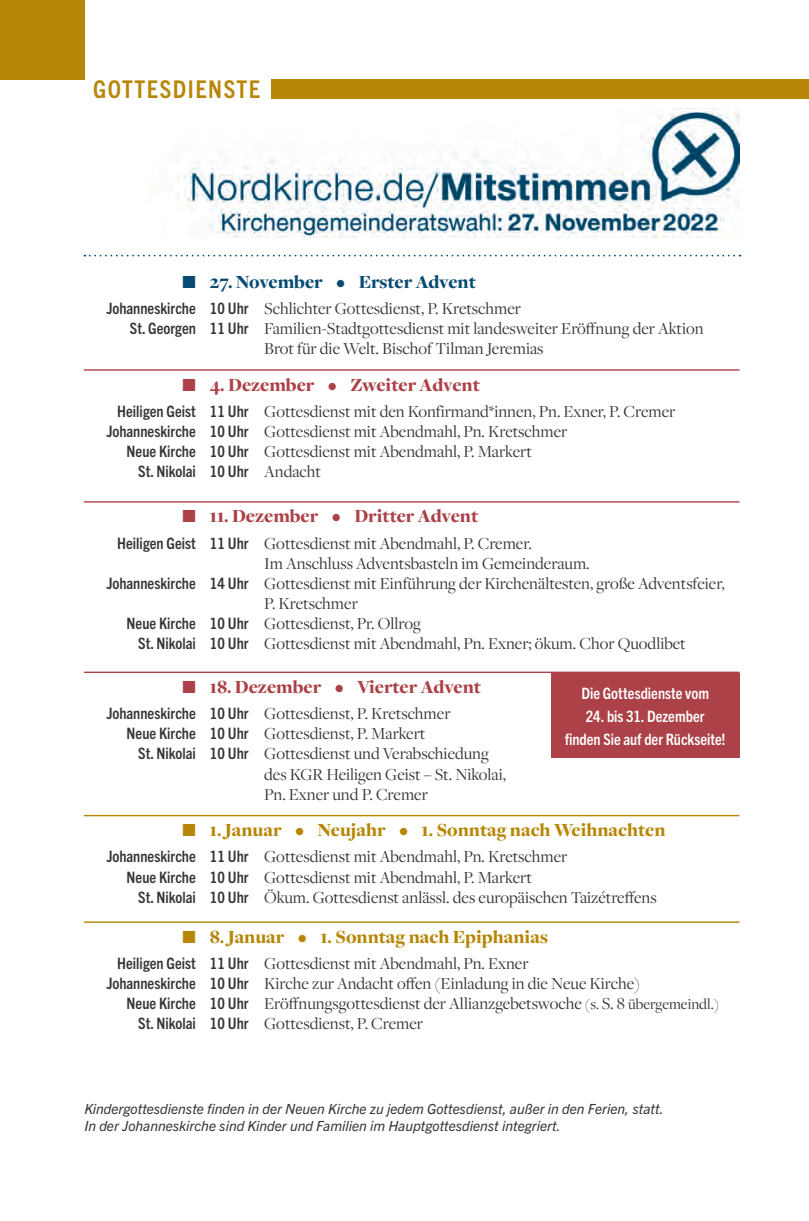
<style>
.page{position:relative;width:809px;height:1221px;background:#fff}
.page>*{position:absolute;margin:0;border:0;box-sizing:border-box;transform-origin:0 0}
.t1{font:700 condensed 24.5px "Trade Gothic Next LT Pro";letter-spacing:.06em;color:#b68606}
.t2{font:900 19.25px "Freight Disp Pro";color:#ac4148}
.t3{font:900 19.25px "Freight Disp Pro";color:#b68606}
.t4{font:900 19.25px "Freight Disp Pro";letter-spacing:-.005em;color:#074b72}
.t5{font:17.5px/20.1px "Freight Disp Pro";color:#363536}
.t6{font:700 condensed 15.75px/22.8px "Trade Gothic Next LT Pro";letter-spacing:-.005em;color:#fff;text-align:center}
.t7{font:700 condensed 15.75px "Trade Gothic Next LT Pro";color:#363536}
.t8{font:italic 14px/17.5px "Trade Gothic Next LT Pro";color:#363536}
.s1{font-family:"Trade Gothic Next LT Pro";font-weight:700;font-stretch:condensed;font-size:15.75px}
.s2{font-family:"Freight Disp Pro";font-weight:400;font-stretch:normal;font-size:17.5px}
.s3{font-size:15.75px}
</style>
<div class="page">
<hr style="left:84px;top:369px;width:655px;height:1px;background:#ac4148">
<hr style="left:84px;top:501px;width:655px;height:1px;background:#ac4148">
<hr style="left:84px;top:671px;width:655px;height:2px;background:#ac4148">
<hr style="left:84px;top:814px;width:655px;height:2px;background:#b68606">
<hr style="left:84px;top:921px;width:655px;height:1px;background:#b68606">
<div style="left:272px;top:79px;width:537px;height:19px;background:#b68606"></div>
<div style="left:0;top:0;width:84px;height:79px;background:#b68606"></div>
<div style="left:551px;top:673px;width:188px;height:85px;background:#ac4148"></div>
<img style="left:177px;top:108px;width:562px;height:129px">
<svg style="left:84px;top:255px;width:656px;height:1px"></svg>
<h1 class="t1" style="left:93px;top:73px;width:168px">Gottesdienste</h1>
<p class="t4" style="left:183px;top:268px;width:295px">■ 27. November • Erster Advent</p>
<p class="t5" style="left:106px;top:297px;width:416px"><span class="s1">Johanneskirche 10 Uhr</span> Schlichter Gottesdienst, P. Kretschmer</p>
<p class="t5" style="left:130px;top:318px;width:575px"><span class="s1">St. Georgen 11 Uhr</span> Familien-Stadtgottesdienst mit landesweiter Eröffnung der Aktion</p>
<p class="t5" style="left:264px;top:338px;width:281px">Brot für die Welt. Bischof Tilman Jeremias</p>
<p class="t2" style="left:183px;top:371px;width:299px">■ 4. Dezember • Zweiter Advent</p>
<p class="t5" style="left:106px;top:400px;width:570px;text-indent:11px"><span class="s1">Heiligen Geist 11 Uhr</span> Gottesdienst mit den Konfirmand*innen, Pn. Exner, P. Cremer<br><span class="s1">Johanneskirche 10 Uhr</span> Gottesdienst mit Abendmahl, Pn. Kretschmer</p>
<p class="t7" style="left:84px;top:440px;width:27px">N</p>
<p class="t5" style="left:135px;top:441px;width:398px"><span class="s1">eue Kirche 10 Uhr</span> Gottesdienst mit Abendmahl, P. Markert</p>
<p class="t7" style="left:84px;top:460px;width:32px">S</p>
<p class="t7" style="left:146px;top:460px;width:177px">t. Nikolai 10 Uhr <span class="s2">Andacht</span></p>
<p class="t2" style="left:183px;top:503px;width:297px">■ 11. Dezember • Dritter Advent</p>
<p class="t5" style="left:117px;top:532px;width:416px"><span class="s1">Heiligen Geist 11 Uhr</span> Gottesdienst mit Abendmahl, P. Cremer.</p>
<p class="t5" style="left:264px;top:552px;width:327px">Im Anschluss Adventsbasteln im Gemeinderaum.</p>
<p class="t5" style="left:106px;top:572px;width:619px"><span class="s1">Johanneskirche 14 Uhr</span> Gottesdienst mit Einführung der Kirchenältesten, große Adventsfeier,</p>
<p class="t5" style="left:264px;top:593px;width:95px">P. Kretschmer</p>
<p class="t7" style="left:84px;top:612px;width:27px">N</p>
<p class="t5" style="left:135px;top:613px;width:287px"><span class="s1">eue Kirche 10 Uhr</span> Gottesdienst, Pr. Ollrog</p>
<p class="t7" style="left:84px;top:633px;width:32px">S</p>
<p class="t5" style="left:146px;top:633px;width:541px"><span class="s1">t. Nikolai 10 Uhr</span> Gottesdienst mit Abendmahl, Pn. Exner; ökum. Chor Quodlibet</p>
<p class="t2" style="left:183px;top:674px;width:300px">■ 18. Dezember • Vierter Advent</p>
<p class="t5" style="left:106px;top:703px;width:345px"><span class="s1">Johanneskirche 10 Uhr</span> Gottesdienst, P. Kretschmer</p>
<p class="t7" style="left:84px;top:722px;width:27px">N</p>
<p class="t5" style="left:135px;top:723px;width:291px"><span class="s1">eue Kirche 10 Uhr</span> Gottesdienst, P. Markert</p>
<p class="t7" style="left:84px;top:743px;width:32px">S</p>
<p class="t5" style="left:264px;top:743px;width:243px;text-indent:-118px"><span class="s1">t. Nikolai 10 Uhr</span> Gottesdienst und Verabschiedung des KGR Heiligen Geist – St. Nikolai,<br>Pn. Exner und P. Cremer</p>
<p class="t3" style="left:183px;top:817px;width:484px">■ 1. Januar • Neujahr • 1. Sonntag nach Weihnachten</p>
<p class="t5" style="left:127px;top:846px;width:442px;text-indent:-20px"><span class="s1">Johanneskirche 11 Uhr</span> Gottesdienst mit Abendmahl, Pn. Kretschmer<br><span class="s1">Neue Kirche 10 Uhr</span> Gottesdienst mit Abendmahl, P. Markert</p>
<p class="t7" style="left:84px;top:886px;width:32px">S</p>
<p class="t5" style="left:146px;top:886px;width:512px"><span class="s1">t. Nikolai 10 Uhr</span> Ökum. Gottesdienst anlässl. des europäischen Taizétreffens</p>
<p class="t3" style="left:183px;top:923px;width:367px">■ 8. Januar • 1. Sonntag nach Epiphanias</p>
<p class="t5" style="left:106px;top:952px;width:535px;text-indent:11px"><span class="s1">Heiligen Geist 11 Uhr</span> Gottesdienst mit Abendmahl, Pn. Exner<br><span class="s1">Johanneskirche 10 Uhr</span> Kirche zur Andacht offen (Einladung in die Neue Kirche)</p>
<p class="t7" style="left:84px;top:992px;width:27px">N</p>
<p class="t5" style="left:135px;top:992px;width:585px"><span class="s1">eue Kirche 10 Uhr</span> Eröffnungsgottesdienst der Allianzgebetswoche <span class="s3">(s.</span> S. 8 <span class="s3">übergemeindl.)<br></span><span class="s1">St. Nikolai 10 Uhr</span> Gottesdienst, P. Cremer</p>
<p class="t6" style="left:581px;top:681px;width:129px">Die Gottesdienste vom</p>
<p class="t6" style="left:564px;top:703px;width:162px">24. bis 31. Dezember<br>finden Sie auf der Rückseite!</p>
<p class="t8" style="left:84px;top:1098px;width:581px">Kindergottesdienste finden in der Neuen Kirche zu jedem Gottesdienst, außer in den Ferien, statt.<br>In der Johanneskirche sind Kinder und Familien im Hauptgottesdienst integriert.</p>
</div>
